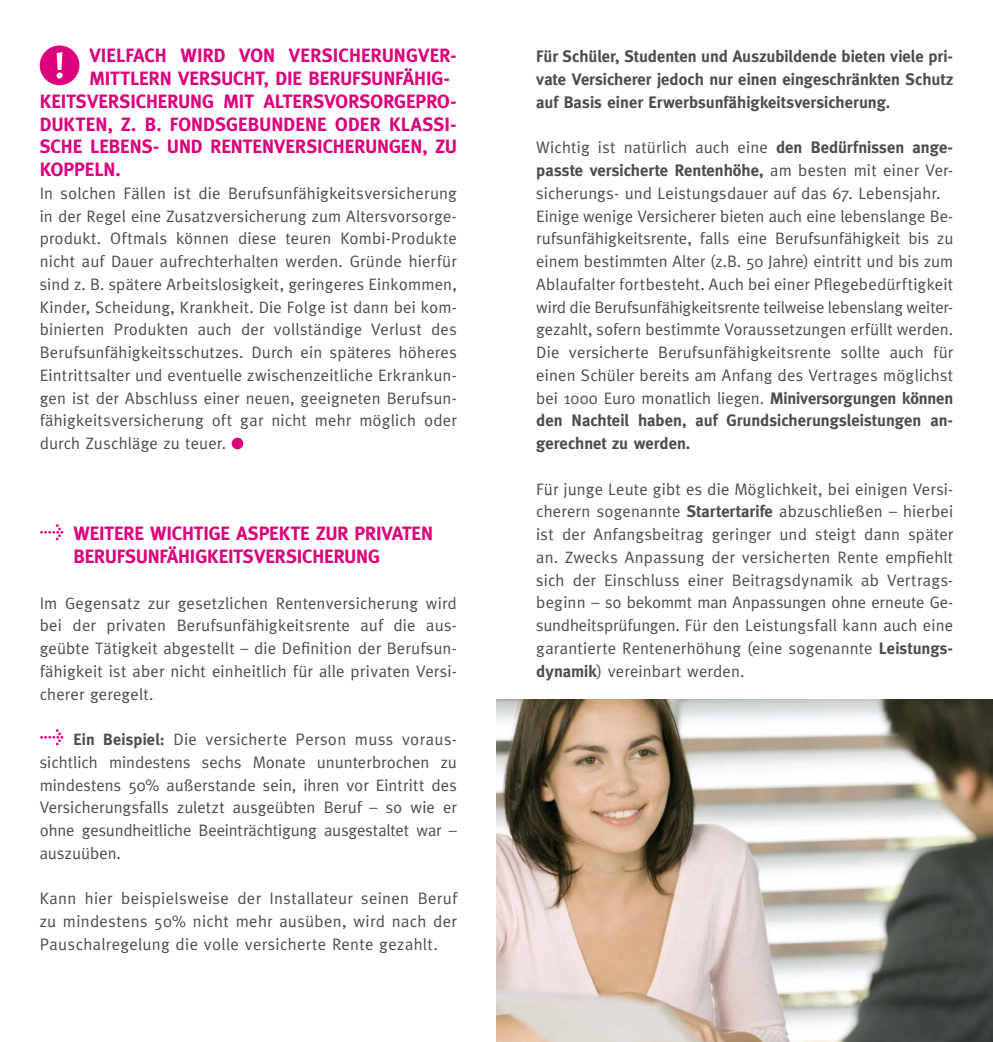
<style>
.page{position:relative;width:993px;height:1042px;background:#fff}
.page>*{position:absolute;margin:0;border:0;box-sizing:border-box;transform-origin:0 0}
.t1{font:700 19.25px/22.8px "Meta";color:#dc007a}
.t2{font:16.62px/22.8px "Meta";letter-spacing:.01em;color:#4c4c4e;text-align:justify}
.t3{font:700 16.62px/22.8px "Meta";color:#4c4c4e;text-align:justify}
.s1{font-family:"Meta Normal Italic Expert";font-weight:400;font-size:28px}
.s2{font-family:"Meta Normal Italic Expert";font-size:28px;color:#dc007a}
.s3{font-weight:700;font-size:16.28px}
.s4{font-weight:700}
</style>
<div class="page">
<div style="left:231px;top:438px;width:12px;height:11px;background:#dc007a;border-radius:50%"></div>
<svg style="left:40px;top:46px;width:39px;height:39px"></svg>
<img style="left:496px;top:699px;width:496px;height:343px">
<p class="t1" style="left:89px;top:44px;width:369px">VIELFACH WIRD VON VERSICHERUNGVER-</p>
<p class="t1" style="left:89px;top:67px;width:362px">MITTLERN VERSUCHT, DIE BERUFSUNFÄHIG-</p>
<p class="t1" style="left:40px;top:90px;width:418px">KEITSVERSICHERUNG MIT ALTERSVORSORGEPRO-</p>
<p class="t1" style="left:40px;top:113px;width:418px">DUKTEN, Z. B. FONDSGEBUNDENE ODER KLASSI-</p>
<p class="t1" style="left:40px;top:135px;width:418px">SCHE LEBENS- UND RENTENVERSICHERUNGEN, ZU</p>
<p class="t1" style="left:40px;top:158px;width:82px">KOPPELN.</p>
<p class="t2" style="left:40px;top:182px;width:418px">In solchen Fällen ist die Berufsunfähigkeitsversicherung in der Regel eine Zusatzversicherung zum Altersvorsorge&shy;produkt. Oftmals können diese teuren Kombi-Produkte nicht auf Dauer aufrechterhalten werden. Gründe hierfür sind z. B. spätere Arbeitslosigkeit, geringeres Einkommen, Kinder, Scheidung, Krankheit. Die Folge ist dann bei kom&shy;binierten Produkten auch der vollständige Verlust des Berufsunfähigkeitsschutzes. Durch ein späteres höheres Eintrittsalter und eventuelle zwischenzeitliche Erkrankun&shy;gen ist der Abschluss einer neuen, geeigneten Berufsun&shy;fähigkeitsversicherung oft gar nicht mehr möglich oder durch Zuschläge zu teuer.</p>
<p class="t1" style="left:73px;top:522px;width:361px;text-indent:-34px"><span class="s1">t</span> WEITERE WICHTIGE ASPEKTE ZUR PRIVATEN<br>BERUFSUNFÄHIGKEITSVERSICHERUNG</p>
<p class="t2" style="left:40px;top:591px;width:418px">Im Gegensatz zur gesetzlichen Rentenversicherung wird bei der privaten Berufsunfähigkeitsrente auf die aus&shy;geübte Tätigkeit abgestellt – die Definition der Berufsun&shy;fähigkeit ist aber nicht einheitlich für alle privaten Versi&shy;cherer geregelt.</p>
<p class="t2" style="left:40px;top:728px;width:418px"><span class="s2">t</span> <span class="s3">Ein Beispiel:</span> Die versicherte Person muss voraus&shy;sichtlich mindestens sechs Monate ununterbrochen zu mindestens 50% außerstande sein, ihren vor Eintritt des Versicherungsfalls zuletzt ausgeübten Beruf – so wie er ohne gesundheitliche Beeinträchtigung ausgestaltet war – auszuüben.</p>
<p class="t2" style="left:40px;top:887px;width:418px">Kann hier beispielsweise der Installateur seinen Beruf zu mindestens 50% nicht mehr ausüben, wird nach der Pauschalregelung die volle versicherte Rente gezahlt.</p>
<p class="t3" style="left:536px;top:45px;width:418px">Für Schüler, Studenten und Auszubildende bieten viele pri&shy;vate Versicherer jedoch nur einen eingeschränkten Schutz auf Basis einer Erwerbsunfähigkeitsversicherung.</p>
<p class="t2" style="left:536px;top:136px;width:418px;text-align:left">Wichtig ist natürlich auch eine <span class="s4">den Bedürfnissen ange&shy;passte versicherte Rentenhöhe,</span> am besten mit einer Ver&shy;sicherungs- und Leistungsdauer auf das 67. Lebensjahr.<br>Einige wenige Versicherer bieten auch eine lebenslange Be&shy;rufsunfähigkeitsrente, falls eine Berufsunfähigkeit bis zu einem bestimmten Alter (z.B. 50 Jahre) eintritt und bis zum Ablaufalter fortbesteht. Auch bei einer Pflegebedürftigkeit wird die Berufsunfähigkeitsrente teilweise lebenslang weiter&shy;gezahlt, sofern bestimmte Voraussetzungen erfüllt werden.<br>Die versicherte Berufsunfähigkeitsrente sollte auch für einen Schüler bereits am Anfang des Vertrages möglichst bei 1000 Euro monatlich liegen. <span class="s4">Miniversorgungen können den Nachteil haben, auf Grundsicherungsleistungen an&shy;gerechnet zu werden.</span></p>
<p class="t2" style="left:536px;top:477px;width:418px">Für junge Leute gibt es die Möglichkeit, bei einigen Versi&shy;cherern sogenannte <span class="s4">Startertarife</span> abzuschließen – hierbei ist der Anfangsbeitrag geringer und steigt dann später an. Zwecks Anpassung der versicherten Rente empfiehlt sich der Einschluss einer Beitragsdynamik ab Vertrags&shy;beginn – so bekommt man Anpassungen ohne erneute Ge&shy;sundheitsprüfungen. Für den Leistungsfall kann auch eine garantierte Rentenerhöhung (eine sogenannte <span class="s4">Leistungs&shy;dynamik</span>) vereinbart werden.</p>
</div>
